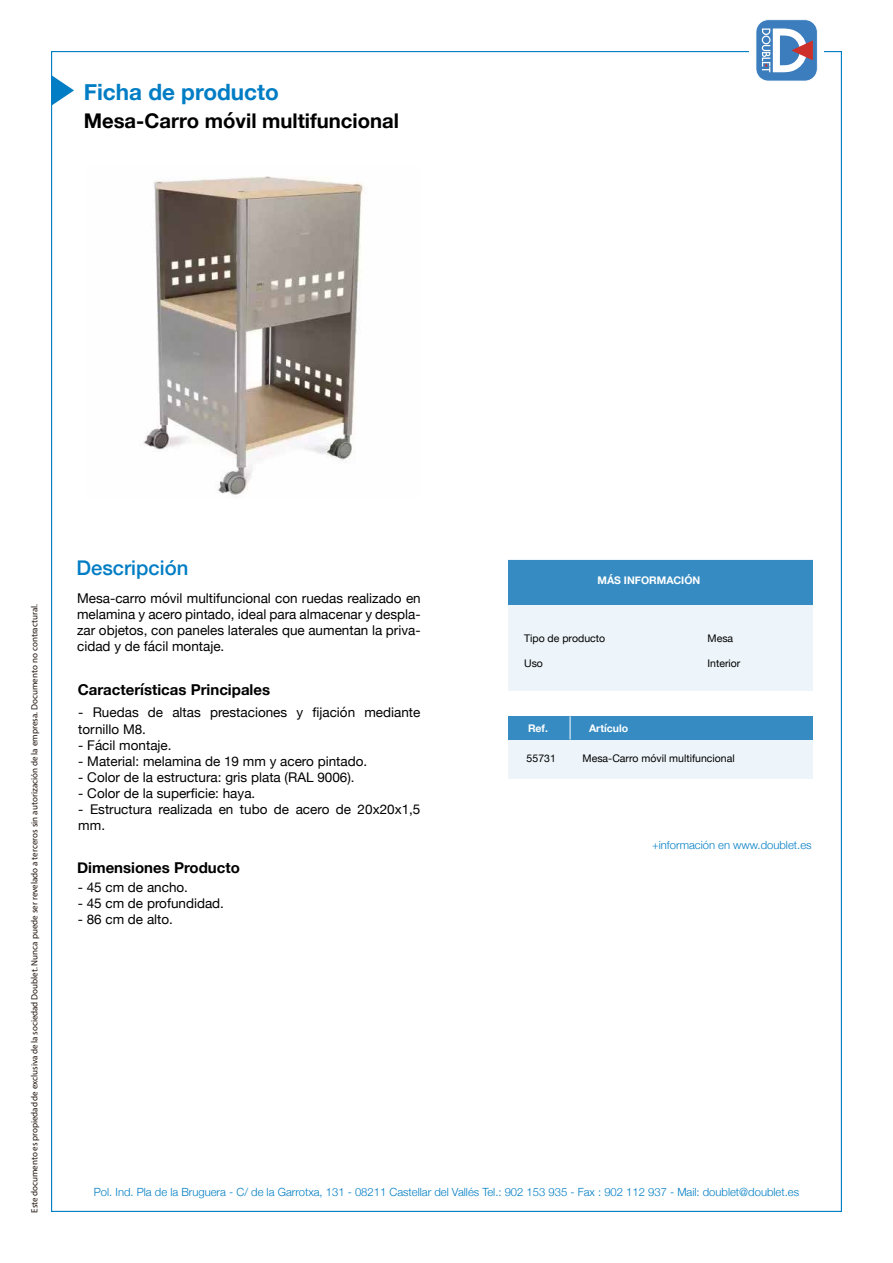
<style>
.page{position:relative;width:893px;height:1263px;background:#fff}
.page>*{position:absolute;margin:0;border:0;box-sizing:border-box;transform-origin:0 0}
.t1{font:700 22.5px "Helvetica Neue";color:#007dc4}
.t2{font:700 20.25px "Helvetica Neue";color:#000}
.t3{font:500 20.25px "Helvetica Neue";color:#007dc4}
.t4{font:700 15px "Helvetica Neue";color:#000}
.t5{font:13.5px/16.2px "Helvetica Neue";color:#000;text-align:justify}
.t6{font:13.35px/16px "Helvetica Neue";color:#000}
.t7{font:300 11.25px "Helvetica Neue";color:#007dc4}
.t8{font:10.5px "Helvetica Neue";color:#000}
.t9{font:700 10.5px "Helvetica Neue";color:#fff}
.t10{font:9px "Myriad Pro";color:#1e120d}
</style>
<div class="page">
<svg style="left:51px;top:75px;width:23px;height:31px"></svg>
<div style="left:508px;top:560px;width:304px;height:131px;background:#edf5fa"></div>
<div style="left:508px;top:560px;width:304px;height:44px;background:#368cc2"></div>
<div style="left:508px;top:719px;width:304px;height:59px;background:#edf5fa"></div>
<div style="left:508px;top:716px;width:304px;height:23px;background:#368cc2"></div>
<svg style="left:570px;top:716px;width:1px;height:23px"></svg>
<svg style="left:756px;top:19px;width:62px;height:62px"></svg>
<img style="left:143px;top:176px;width:222px;height:319px">
<h1 class="t1" style="left:84px;top:75px;width:197px">Ficha de producto</h1>
<h2 class="t2" style="left:84px;top:105px;width:317px">Mesa-Carro móvil multifuncional</h2>
<p class="t10" style="left:29px;top:1213px;width:610px;rotate:-90deg">Este documento es propiedad de exclusiva de la sociedad Doublet. Nunca puede ser revelado a terceros sin autorización de la empresa. Documento no contractural.</p>
<h2 class="t3" style="left:77px;top:551px;width:113px">Descripción</h2>
<p class="t5" style="left:77px;top:591px;width:345px">Mesa-carro móvil multifuncional con ruedas realizado en melamina y acero pintado, ideal para almacenar y despla&shy;zar objetos, con paneles laterales que aumentan la priva&shy;cidad y de fácil montaje.</p>
<p class="t4" style="left:78px;top:678px;width:194px">Características Principales</p>
<p class="t6" style="left:78px;top:705px;width:344px">- Ruedas de altas prestaciones y fijación mediante tornillo M8.</p>
<p class="t6" style="left:78px;top:738px;width:95px">- Fácil montaje.</p>
<p class="t6" style="left:78px;top:754px;width:290px">- Material: melamina de 19 mm y acero pintado.</p>
<p class="t6" style="left:78px;top:770px;width:278px">- Color de la estructura: gris plata (RAL 9006).</p>
<p class="t6" style="left:78px;top:786px;width:179px">- Color de la superficie: haya.</p>
<p class="t6" style="left:78px;top:802px;width:344px">- Estructura realizada en tubo de acero de 20x20x1,5 mm.</p>
<p class="t4" style="left:77px;top:856px;width:164px">Dimensiones Producto</p>
<p class="t6" style="left:78px;top:880px;width:112px">- 45 cm de ancho.</p>
<p class="t6" style="left:78px;top:896px;width:148px">- 45 cm de profundidad.</p>
<p class="t6" style="left:78px;top:912px;width:97px">- 86 cm de alto.</p>
<p class="t9" style="left:597px;top:572px;width:104px">MÁS INFORMACIÓN</p>
<p class="t8" style="left:524px;top:630px;width:83px">Tipo de producto</p>
<p class="t8" style="left:524px;top:656px;width:20px">Uso</p>
<p class="t8" style="left:708px;top:630px;width:27px">Mesa</p>
<p class="t8" style="left:708px;top:656px;width:34px">Interior</p>
<p class="t9" style="left:528px;top:719px;width:22px">Ref.</p>
<p class="t9" style="left:589px;top:719px;width:41px">Artículo</p>
<p class="t8" style="left:527px;top:751px;width:31px">55731</p>
<p class="t8" style="left:583px;top:751px;width:154px">Mesa-Carro móvil multifuncional</p>
<p class="t7" style="left:652px;top:835px;width:161px">+información en www.doublet.es</p>
<p class="t7" style="left:94px;top:1183px;width:707px">Pol. Ind. Pla de la Bruguera - C/ de la Garrotxa, 131 - 08211 Castellar del Vallés Tel.: 902 153 935 - Fax : 902 112 937 - Mail: doublet@doublet.es</p>
</div>
